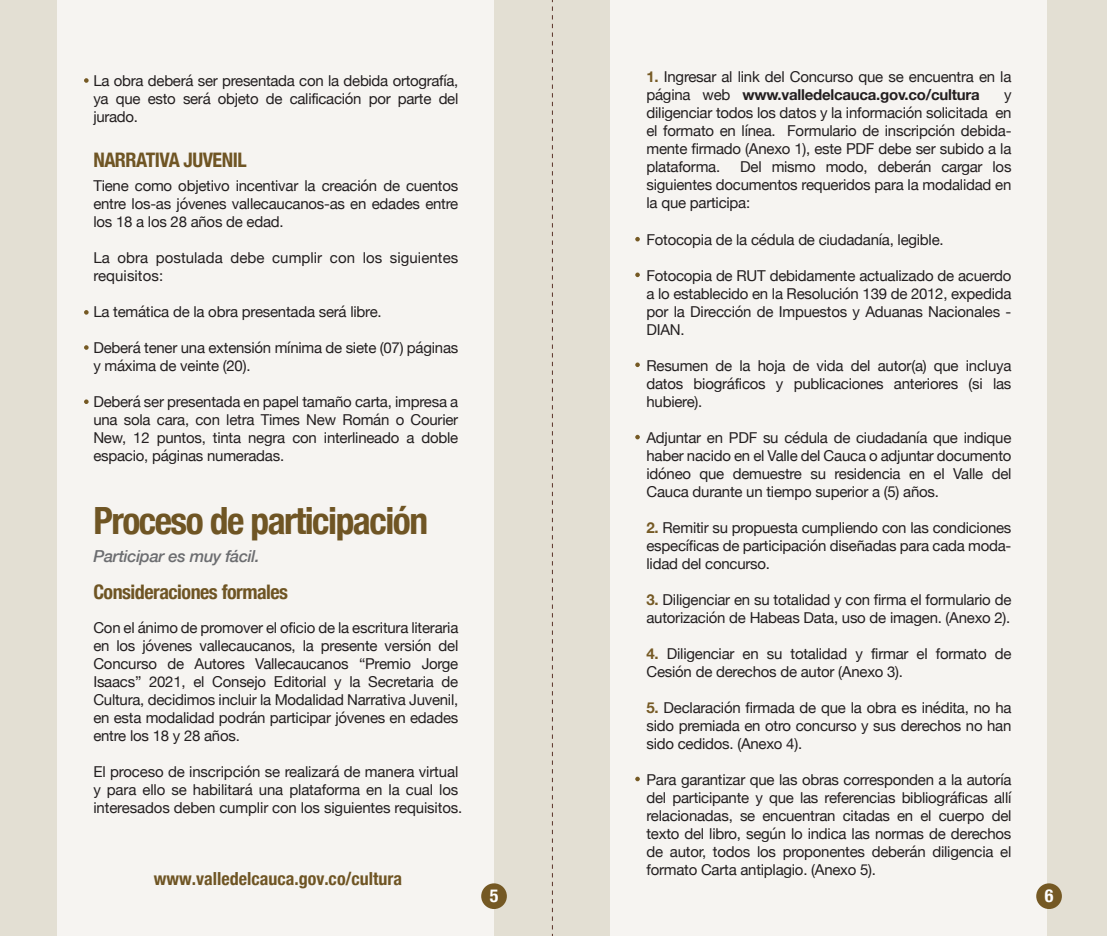
<style>
.page{position:relative;width:1107px;height:936px;background:#fff}
.page>*{position:absolute;margin:0;border:0;box-sizing:border-box;transform-origin:0 0}
.t1{font:700 condensed 37.5px "Helvetica Neue";letter-spacing:-.04em;color:#6f5524}
.t2{font:700 condensed 19.95px "Helvetica Neue";letter-spacing:-.025em;color:#6f5524}
.t3{font:700 condensed 18px "Helvetica Neue";color:#6f5524}
.t4{font:700 condensed 18px "Helvetica Neue";color:#fff}
.t5{font:italic 500 16.5px "Helvetica Neue";letter-spacing:-.02em;color:#6c6d70}
.t6{font:15px/18px "Helvetica Neue";letter-spacing:-.015em;color:#231f20;text-align:justify}
.t7{font:15px/18px "Helvetica Neue";letter-spacing:.005em;color:#231f20}
.s1{font-weight:700;color:#755924}
.s2{font-weight:700}
</style>
<div class="page">
<div style="left:0;top:0;width:1106px;height:935px;background:#e3dfd3"></div>
<div style="left:610px;top:0;width:437px;height:935px;background:#f6f4f1"></div>
<svg style="left:552px;top:0;width:1px;height:935px"></svg>
<div style="left:58px;top:0;width:436px;height:935px;background:#f6f4f1"></div>
<svg style="left:635px;top:272px;width:4px;height:5px"></svg>
<svg style="left:635px;top:237px;width:4px;height:4px"></svg>
<svg style="left:635px;top:362px;width:4px;height:5px"></svg>
<svg style="left:635px;top:434px;width:4px;height:5px"></svg>
<svg style="left:635px;top:776px;width:4px;height:5px"></svg>
<div style="left:1036px;top:882px;width:25px;height:26px;background:#755924;border-radius:50%"></div>
<svg style="left:84px;top:78px;width:5px;height:5px"></svg>
<svg style="left:84px;top:310px;width:5px;height:4px"></svg>
<svg style="left:84px;top:345px;width:5px;height:4px"></svg>
<svg style="left:84px;top:399px;width:5px;height:5px"></svg>
<div style="left:481px;top:882px;width:26px;height:26px;background:#755924;border-radius:50%"></div>
<p class="t6" style="left:93px;top:72px;width:366px">La obra deberá ser presentada con la debida ortografía, ya que esto será objeto de calificación por parte del jurado.</p>
<h2 class="t2" style="left:93px;top:143px;width:155px">NARRATIVA JUVENIL</h2>
<p class="t6" style="left:93px;top:177px;width:366px">Tiene como objetivo incentivar la creación de cuentos entre los-as jóvenes vallecaucanos-as en edades entre los 18 a los 28 años de edad.</p>
<p class="t7" style="left:93px;top:249px;width:366px">La obra postulada debe cumplir con los siguientes requisitos:</p>
<p class="t6" style="left:93px;top:303px;width:290px">La temática de la obra presentada será libre.</p>
<p class="t6" style="left:93px;top:339px;width:366px">Deberá tener una extensión mínima de siete (07) páginas y máxima de veinte (20).</p>
<p class="t6" style="left:93px;top:393px;width:366px">Deberá ser presentada en papel tamaño carta, impresa a una sola cara, con letra Times New Román o Courier New, 12 puntos, tinta negra con interlineado a doble espacio, páginas numeradas.</p>
<h1 class="t1" style="left:93px;top:489px;width:336px">Proceso de participación</h1>
<p class="t5" style="left:93px;top:542px;width:168px">Participar es muy fácil.</p>
<h2 class="t2" style="left:93px;top:574px;width:196px">Consideraciones formales</h2>
<p class="t6" style="left:93px;top:619px;width:366px">Con el ánimo de promover el oficio de la escritura literaria en los jóvenes vallecaucanos, la presente versión del Concurso de Autores Vallecaucanos “Premio Jorge Isaacs” 2021, el Consejo Editorial y la Secretaria de Cultura, decidimos incluir la Modalidad Narrativa Juvenil, en esta modalidad podrán participar jóvenes en edades entre los 18 y 28 años.</p>
<p class="t6" style="left:93px;top:763px;width:370px;text-align:left">El proceso de inscripción se realizará de manera virtual y para ello se habilitará una plataforma en la cual los interesados deben cumplir con los siguientes requisitos.</p>
<p class="t3" style="left:154px;top:863px;width:250px">www.valledelcauca.gov.co/cultura</p>
<p class="t6" style="left:646px;top:69px;width:366px"><span class="s1">1.</span> Ingresar al link del Concurso que se encuentra en la página web <span class="s2">www.valledelcauca.gov.co/cultura</span></p>
<p class="t6" style="left:646px;top:87px;width:366px;text-indent:357px">y diligenciar todos los datos y la información solicitada en el formato en línea. Formulario de inscripción debida&shy;mente firmado (Anexo 1), este PDF debe ser subido a la plataforma.</p>
<p class="t6" style="left:646px;top:159px;width:366px;text-indent:94px">Del mismo modo, deberán cargar los siguientes documentos requeridos para la modalidad en la que participa:</p>
<p class="t6" style="left:646px;top:231px;width:299px">Fotocopia de la cédula de ciudadanía, legible.</p>
<p class="t6" style="left:646px;top:267px;width:366px">Fotocopia de RUT debidamente actualizado de acuerdo a lo establecido en la Resolución 139 de 2012, expedida por la Dirección de Impuestos y Aduanas Nacionales - DIAN.</p>
<p class="t6" style="left:646px;top:357px;width:366px">Resumen de la hoja de vida del autor(a) que incluya datos biográficos y publicaciones anteriores (si las hubiere).</p>
<p class="t6" style="left:646px;top:429px;width:366px">Adjuntar en PDF su cédula de ciudadanía que indique haber nacido en el Valle del Cauca o adjuntar documento idóneo que demuestre su residencia en el Valle del Cauca durante un tiempo superior a (5) años.</p>
<p class="t6" style="left:646px;top:519px;width:366px"><span class="s1">2.</span> Remitir su propuesta cumpliendo con las condiciones específicas de participación diseñadas para cada moda&shy;lidad del concurso.</p>
<p class="t6" style="left:646px;top:591px;width:366px"><span class="s1">3.</span> Diligenciar en su totalidad y con firma el formulario de autorización de Habeas Data, uso de imagen. (Anexo 2).</p>
<p class="t6" style="left:646px;top:645px;width:366px"><span class="s1">4.</span> Diligenciar en su totalidad y firmar el formato de<br>Cesión de derechos de autor (Anexo 3).</p>
<p class="t6" style="left:646px;top:699px;width:366px"><span class="s1">5.</span> Declaración firmada de que la obra es inédita, no ha sido premiada en otro concurso y sus derechos no han sido cedidos. (Anexo 4).</p>
<p class="t6" style="left:646px;top:771px;width:366px">Para garantizar que las obras corresponden a la autoría del participante y que las referencias bibliográficas allí relacionadas, se encuentran citadas en el cuerpo del texto del libro, según lo indica las normas de derechos de autor, todos los proponentes deberán diligencia el formato Carta antiplagio. (Anexo 5).</p>
<p class="t4" style="left:489px;top:880px;width:10px">5</p>
<p class="t4" style="left:1044px;top:880px;width:10px">6</p>
</div>
